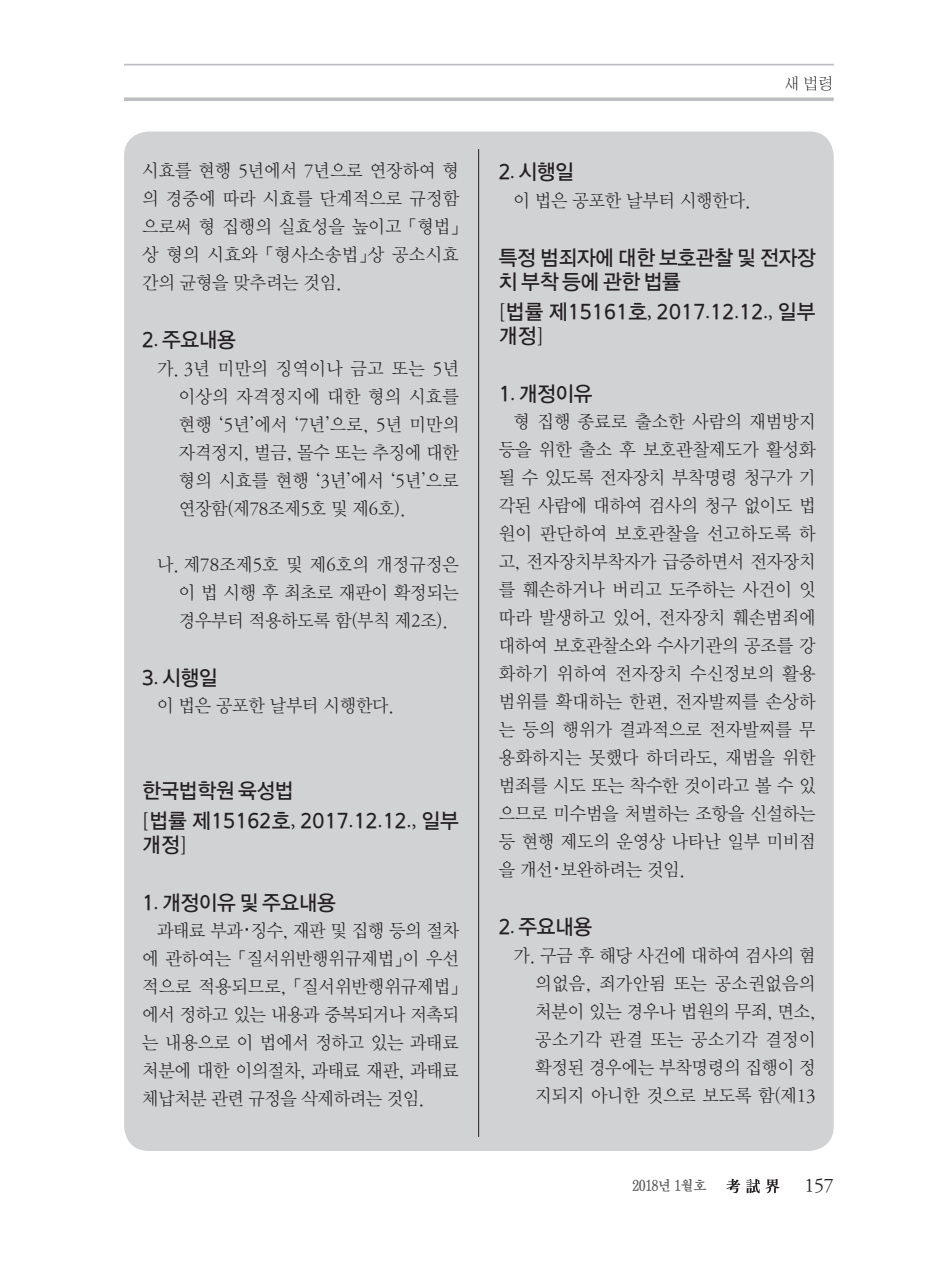
<style>
.page{position:relative;width:933px;height:1275px;background:#fff}
.page>*{position:absolute;margin:0;border:0;box-sizing:border-box;transform-origin:0 0}
.t1{font:21px/24.5px "DX Ngo Std 30";letter-spacing:-.02em;color:#231f20;scale:.95 1}
.t2{font:21px/29.4px "DX Ngo Std 30";letter-spacing:.01em;color:#231f20;scale:.95 1}
.t3{font:19.25px "DX Nmu Std 30";color:#231f20;scale:.95 1}
.t4{font:18.38px/28px "DX Nmu Std 20";letter-spacing:-.01em;color:#231f20;text-align:justify;scale:.95 1}
.t5{font:15.75px "DX Shnm Std";color:#231f20;scale:.95 1}
.t6{font:14px "D Xmu Std 40";letter-spacing:-.05em;color:#5a5a5d;scale:.95 1}
.s1{font-family:"Minion Pro"}
.s2{font-family:"DX Mgo Std B"}
</style>
<div class="page">
<svg style="left:124px;top:97px;width:709px;height:4px;background:#c4c4c7"></svg>
<hr style="left:124px;top:64px;width:709px;height:2px;background:#bcbdc0">
<svg style="left:726px;top:1179px;width:14px;height:14px"></svg>
<svg style="left:746px;top:1179px;width:33px;height:14px"></svg>
<div style="left:124px;top:131px;width:709px;height:1020px;background:#d1d2d4;border-radius:25px"></div>
<hr style="left:478px;top:149px;width:1px;height:988px;background:#231f20">
<p class="t4" style="left:142px;top:157px;width:335px">시효를 현행 5년에서 7년으로 연장하여 형 의 경중에 따라 시효를 단계적으로 규정함 으로써 형 집행의 실효성을 높이고 「형법」상 형의 시효와 「형사소송법」상 공소시효 간의 균형을 맞추려는 것임.</p>
<p class="t1" style="left:142px;top:329px;width:100px">2<span class="s1">.</span> 주요내용</p>
<p class="t4" style="left:179px;top:355px;width:296px;text-indent:-22px">가. 3년 미만의 징역이나 금고 또는 5년 이상의 자격정지에 대한 형의 시효를 현행 ‘5년’에서 ‘7년’으로, 5년 미만의 자격정지, 벌금, 몰수 또는 추징에 대한 형의 시효를 현행 ‘3년’에서 ‘5년’으로 연장함(제78조제5호 및 제6호).</p>
<p class="t4" style="left:179px;top:551px;width:296px;text-indent:-22px">나. 제78조제5호 및 제6호의 개정규정은 이 법 시행 후 최초로 재판이 확정되는 경우부터 적용하도록 함(부칙 제2조).</p>
<p class="t1" style="left:142px;top:666px;width:81px">3<span class="s1">.</span> 시행일</p>
<p class="t4" style="left:157px;top:692px;width:251px">이 법은 공포한 날부터 시행한다.</p>
<p class="t2" style="left:142px;top:777px;width:335px">한국법학원 육성법<br><span class="s1">[</span>법률 제15162호<span class="s1">,</span> 2017<span class="s1">.</span>12<span class="s1">.</span>12<span class="s1">.,</span> 일부</p>
<p class="t1" style="left:142px;top:834px;width:49px">개정<span class="s1">]</span></p>
<p class="t1" style="left:142px;top:891px;width:205px">1<span class="s1">.</span> 개정이유 및 주요내용</p>
<p class="t4" style="left:142px;top:917px;width:335px;text-indent:15px">과태료 부과<span class="s2">·</span>징수, 재판 및 집행 등의 절차 에 관하여는 「질서위반행위규제법」이 우선 적으로 적용되므로, 「질서위반행위규제법」에서 정하고 있는 내용과 중복되거나 저촉되 는 내용으로 이 법에서 정하고 있는 과태료 처분에 대한 이의절차, 과태료 재판, 과태료 체납처분 관련 규정을 삭제하려는 것임.</p>
<p class="t5" style="left:784px;top:76px;width:53px">새 법령</p>
<p class="t1" style="left:499px;top:161px;width:81px">2<span class="s1">.</span> 시행일</p>
<p class="t4" style="left:513px;top:187px;width:251px">이 법은 공포한 날부터 시행한다.</p>
<p class="t1" style="left:499px;top:246px;width:335px">특정 범죄자에 대한 보호관찰 및 전자장 치부착등에관한법률</p>
<p class="t2" style="left:499px;top:300px;width:335px;line-height:24.5px"><span class="s1">[</span>법률 제15161호<span class="s1">,</span> 2017<span class="s1">.</span>12<span class="s1">.</span>12<span class="s1">.,</span> 일부 개정<span class="s1">]</span></p>
<p class="t1" style="left:499px;top:382px;width:100px">1<span class="s1">.</span> 개정이유</p>
<p class="t4" style="left:499px;top:408px;width:335px;text-indent:15px">형 집행 종료로 출소한 사람의 재범방지 등을 위한 출소 후 보호관찰제도가 활성화 될 수 있도록 전자장치 부착명령 청구가 기 각된 사람에 대하여 검사의 청구 없이도 법 원이 판단하여 보호관찰을 선고하도록 하 고, 전자장치부착자가 급증하면서 전자장치 를 훼손하거나 버리고 도주하는 사건이 잇 따라 발생하고 있어, 전자장치 훼손범죄에 대하여 보호관찰소와 수사기관의 공조를 강 화하기 위하여 전자장치 수신정보의 활용 범위를 확대하는 한편, 전자발찌를 손상하 는 등의 행위가 결과적으로 전자발찌를 무 용화하지는 못했다 하더라도, 재범을 위한 범죄를 시도 또는 착수한 것이라고 볼 수 있 으므로 미수범을 처벌하는 조항을 신설하는 등 현행 제도의 운영상 나타난 일부 미비점 을 개선<span class="s2">·</span>보완하려는 것임.</p>
<p class="t1" style="left:499px;top:916px;width:100px">2<span class="s1">.</span> 주요내용</p>
<p class="t4" style="left:535px;top:942px;width:296px;text-indent:-22px">가. 구금 후 해당 사건에 대하여 검사의 혐 의없음, 죄가안됨 또는 공소권없음의 처분이 있는 경우나 법원의 무죄, 면소, 공소기각 판결 또는 공소기각 결정이 확정된 경우에는 부착명령의 집행이 정 지되지 아니한 것으로 보도록 함(제13</p>
<p class="t6" style="left:632px;top:1179px;width:80px">2018년 1월호</p>
<p class="t3" style="left:804px;top:1176px;width:32px">157</p>
</div>
